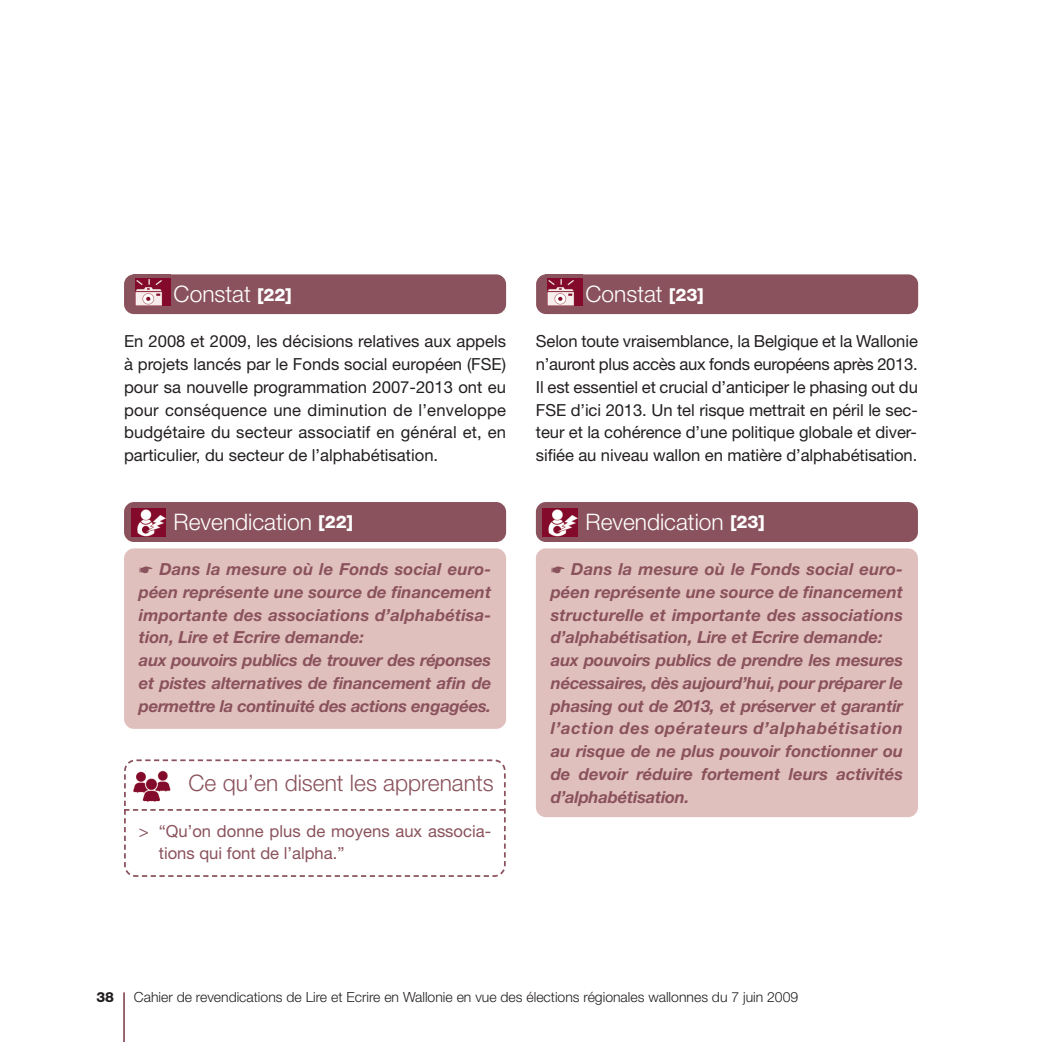
<style>
.page{position:relative;width:1042px;height:1042px;background:#fff}
.page>*{position:absolute;margin:0;border:0;box-sizing:border-box;transform-origin:0 0}
.t1{font:300 22.75px "Helvetica Neue LT Std";color:#fff}
.t2{font:300 22.75px "Helvetica Neue LT Std";color:#8a525c}
.t3{font:italic 700 16.62px/22.8px "Helvetica Neue LT Std";color:#8a525c}
.t4{font:16.62px/22.8px "Helvetica Neue LT Std";letter-spacing:-.005em;color:#231f20;text-align:justify}
.t5{font:16.62px/22.8px "Helvetica Neue LT Std";color:#8a525c}
.t6{font:300 14px "Helvetica Neue LT Std";color:#231f20}
.t7{font:800 14px "Helvetica Neue LT Std";color:#231f20}
.s1{font-weight:800;font-size:17.5px}
</style>
<div class="page">
<div style="left:124px;top:548px;width:382px;height:181px;background:#e0c0bd;border-radius:10px"></div>
<div style="left:124px;top:502px;width:382px;height:40px;background:#8a525c;border-radius:10px"></div>
<div style="left:131px;top:505px;width:38px;height:34px;background:linear-gradient(to right,#8a525c,#8a525c)"></div>
<img style="left:131px;top:509px;width:35px;height:27px">
<div style="left:536px;top:548px;width:382px;height:269px;background:#e0c0bd;border-radius:10px"></div>
<div style="left:536px;top:502px;width:382px;height:40px;background:#8a525c;border-radius:10px"></div>
<svg style="left:543px;top:508px;width:35px;height:29px"></svg>
<img style="left:543px;top:509px;width:34px;height:27px">
<div style="left:536px;top:274px;width:382px;height:40px;background:#8a525c;border-radius:10px"></div>
<svg style="left:547px;top:278px;width:36px;height:28px"></svg>
<img style="left:548px;top:278px;width:35px;height:27px">
<div style="left:124px;top:274px;width:382px;height:40px;background:#8a525c;border-radius:10px"></div>
<svg style="left:135px;top:278px;width:36px;height:28px"></svg>
<img style="left:136px;top:278px;width:35px;height:27px">
<hr style="left:123px;top:992px;width:2px;height:50px;background:#8a525c">
<svg style="left:124px;top:759px;width:382px;height:118px"></svg>
<svg style="left:131px;top:873px;width:9px;height:4px"></svg>
<svg style="left:124px;top:809px;width:380px;height:2px"></svg>
<h1 class="t1" style="left:174px;top:286px;width:120px">Constat <span class="s1">[22]</span></h1>
<p class="t4" style="left:124px;top:332px;width:383px">En 2008 et 2009, les décisions relatives aux appels à projets lancés par le Fonds social européen (FSE) pour sa nouvelle programmation 2007-2013 ont eu pour conséquence une diminution de l’enveloppe budgétaire du secteur associatif en général et, en particulier, du secteur de l’alphabétisation.</p>
<h1 class="t1" style="left:174px;top:513px;width:181px">Revendication <span class="s1">[22]</span></h1>
<p class="t3" style="left:139px;top:559px;width:354px">☛ Dans la mesure où le Fonds social euro&shy;péen représente une source de financement importante des associations d’alphabétisa&shy;tion, Lire et Ecrire demande:<br>aux pouvoirs publics de trouver des réponses et pistes alternatives de financement afin de permettre la continuité des actions engagées.</p>
<h1 class="t2" style="left:189px;top:775px;width:307px">Ce qu’en disent les apprenants</h1>
<p class="t5" style="left:159px;top:821px;width:334px;text-indent:-20px">&gt; “Qu’on donne plus de moyens aux associa&shy;tions qui font de l’alpha.”</p>
<h1 class="t1" style="left:585px;top:286px;width:120px">Constat <span class="s1">[23]</span></h1>
<p class="t4" style="left:536px;top:332px;width:383px">Selon toute vraisemblance, la Belgique et la Wallonie n’auront plus accès aux fonds européens après 2013.<br>Il est essentiel et crucial d’anticiper le phasing out du FSE d’ici 2013. Un tel risque mettrait en péril le sec&shy;teur et la cohérence d’une politique globale et diver&shy;sifiée au niveau wallon en matière d’alphabétisation.</p>
<h1 class="t1" style="left:585px;top:513px;width:181px">Revendication <span class="s1">[23]</span></h1>
<p class="t3" style="left:551px;top:559px;width:354px">☛ Dans la mesure où le Fonds social euro&shy;péen représente une source de financement structurelle et importante des associations d’alphabétisation, Lire et Ecrire demande: aux pouvoirs publics de prendre les mesures nécessaires, dès aujourd’hui, pour préparer le phasing out de 2013, et préserver et garantir l’action des opérateurs d’alphabétisation au risque de ne plus pouvoir fonctionner ou de devoir réduire fortement leurs activités d’alphabétisation.</p>
<p class="t7" style="left:96px;top:992px;width:19px">38</p>
<p class="t6" style="left:134px;top:992px;width:666px">Cahier de revendications de Lire et Ecrire en Wallonie en vue des élections régionales wallonnes du 7 juin 2009</p>
</div>
